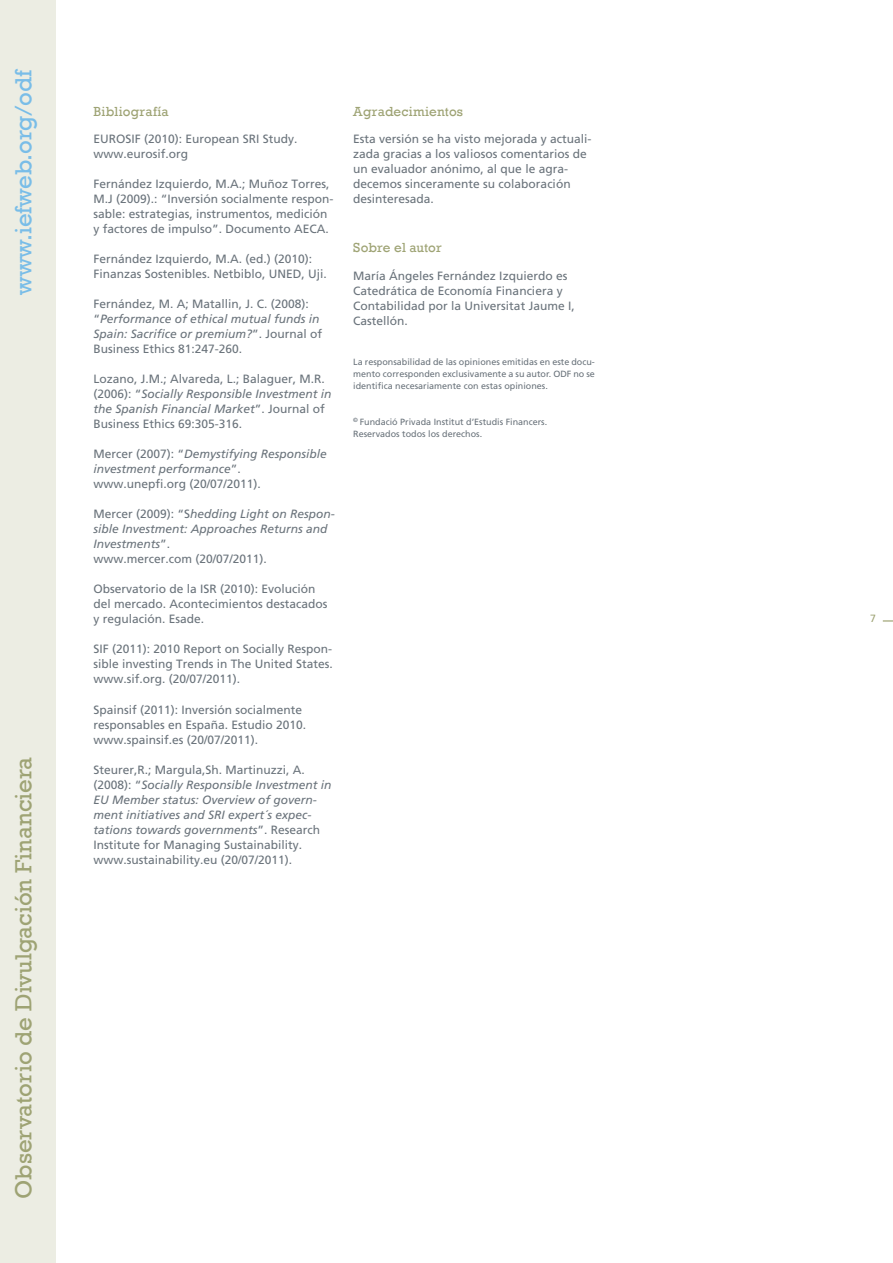
<style>
.page{position:relative;width:893px;height:1263px;background:#fff}
.page>*{position:absolute;margin:0;border:0;box-sizing:border-box;transform-origin:0 0}
.t1{font:24px "Rockwell";color:#9ea374}
.t2{font:24px "Rockwell";color:#79bde8}
.t3{font:13.5px "Rockwell";letter-spacing:.015em;color:#9ea374}
.t4{font:12px/15px "Frutiger";color:#6a737b}
.t5{font:italic 12px/15px "Frutiger";color:#6a737b}
.t6{font:10.5px "Frutiger";color:#9ea374}
.t7{font:9px/12px "Frutiger";color:#6a737b;text-align:justify}
.s1{font-style:italic}
.s2{font-style:normal}
</style>
<div class="page">
<div style="left:0;top:0;width:55px;height:1263px;background:#ecede3"></div>
<h1 class="t2" style="left:10px;top:295px;width:228px;rotate:-90deg">www.iefweb.org/odf</h1>
<h1 class="t1" style="left:10px;top:1199px;width:444px;rotate:-90deg">Observatorio de Divulgación Financiera</h1>
<p class="t3" style="left:94px;top:103px;width:77px">Bibliografía</p>
<p class="t4" style="left:94px;top:132px;width:206px">EUROSIF (2010): European SRI Study. www.eurosif.org</p>
<p class="t4" style="left:94px;top:177px;width:242px">Fernández Izquierdo, M.A.; Muñoz Torres, M.J (2009).: “Inversión socialmente respon&shy;sable: estrategias, instrumentos, medición y factores de impulso”. Documento AECA.</p>
<p class="t4" style="left:94px;top:252px;width:235px">Fernández Izquierdo, M.A. (ed.) (2010):<br>Finanzas Sostenibles. Netbiblo, UNED, Uji.</p>
<p class="t4" style="left:94px;top:297px;width:230px">Fernández, M. A; Matallin, J. C. (2008): “<span class="s1">Performance of ethical mutual funds in Spain: Sacrifice or premium?</span>”. Journal of Business Ethics 81:247-260.</p>
<p class="t4" style="left:94px;top:372px;width:240px">Lozano, J.M.; Alvareda, L.; Balaguer, M.R. (2006): “<span class="s1">Socially Responsible Investment in the Spanish Financial Market</span>”. Journal of Business Ethics 69:305-316.</p>
<p class="t5" style="left:94px;top:447px;width:235px"><span class="s2">Mercer (2007): “</span>Demystifying Responsible investment performance<span class="s2">”. www.unepfi.org (20/07/2011).</span></p>
<p class="t5" style="left:94px;top:507px;width:243px"><span class="s2">Mercer (2009): “S</span>hedding Light on Respon&shy;sible Investment: Approaches Returns and Investments<span class="s2">”.<br>www.mercer.com (20/07/2011).</span></p>
<p class="t4" style="left:94px;top:582px;width:236px">Observatorio de la ISR (2010): Evolución del mercado. Acontecimientos destacados y regulación. Esade.</p>
<p class="t4" style="left:94px;top:642px;width:241px;text-align:justify">SIF (2011): 2010 Report on Socially Respon&shy;sible investing Trends in The United States. www.sif.org. (20/07/2011).</p>
<p class="t4" style="left:94px;top:702px;width:214px">Spainsif (2011): Inversión socialmente responsables en España. Estudio 2010. www.spainsif.es (20/07/2011).</p>
<p class="t5" style="left:94px;top:762px;width:240px"><span class="s2">Steurer,R.; Margula,Sh. Martinuzzi, A. (2008): “</span>Socially Responsible Investment in EU Member status: Overview of govern&shy;ment initiatives and SRI expert´s expec&shy;tations towards governments<span class="s2">”. Research Institute for Managing Sustainability. www.sustainability.eu (20/07/2011).</span></p>
<p class="t3" style="left:353px;top:103px;width:111px">Agradecimientos</p>
<p class="t4" style="left:353px;top:132px;width:240px">Esta versión se ha visto mejorada y actuali&shy;zada gracias a los valiosos comentarios de un evaluador anónimo, al que le agra&shy;decemos sinceramente su colaboración desinteresada.</p>
<p class="t3" style="left:353px;top:240px;width:90px">Sobre el autor</p>
<p class="t4" style="left:353px;top:268px;width:223px">María Ángeles Fernández Izquierdo es<br>Catedrática de Economía Financiera y<br>Contabilidad por la Universitat Jaume I,<br>Castellón.</p>
<p class="t7" style="left:353px;top:356px;width:243px">La responsabilidad de las opiniones emitidas en este docu&shy;mento corresponden exclusivamente a su autor. ODF no se identifica necesariamente con estas opiniones.</p>
<p class="t7" style="left:353px;top:416px;width:196px"><sup>©</sup> Fundació Privada Institut d’Estudis Financers.<br>Reservados todos los derechos.</p>
<p class="t6" style="left:870px;top:612px;width:7px">7</p>
</div>
